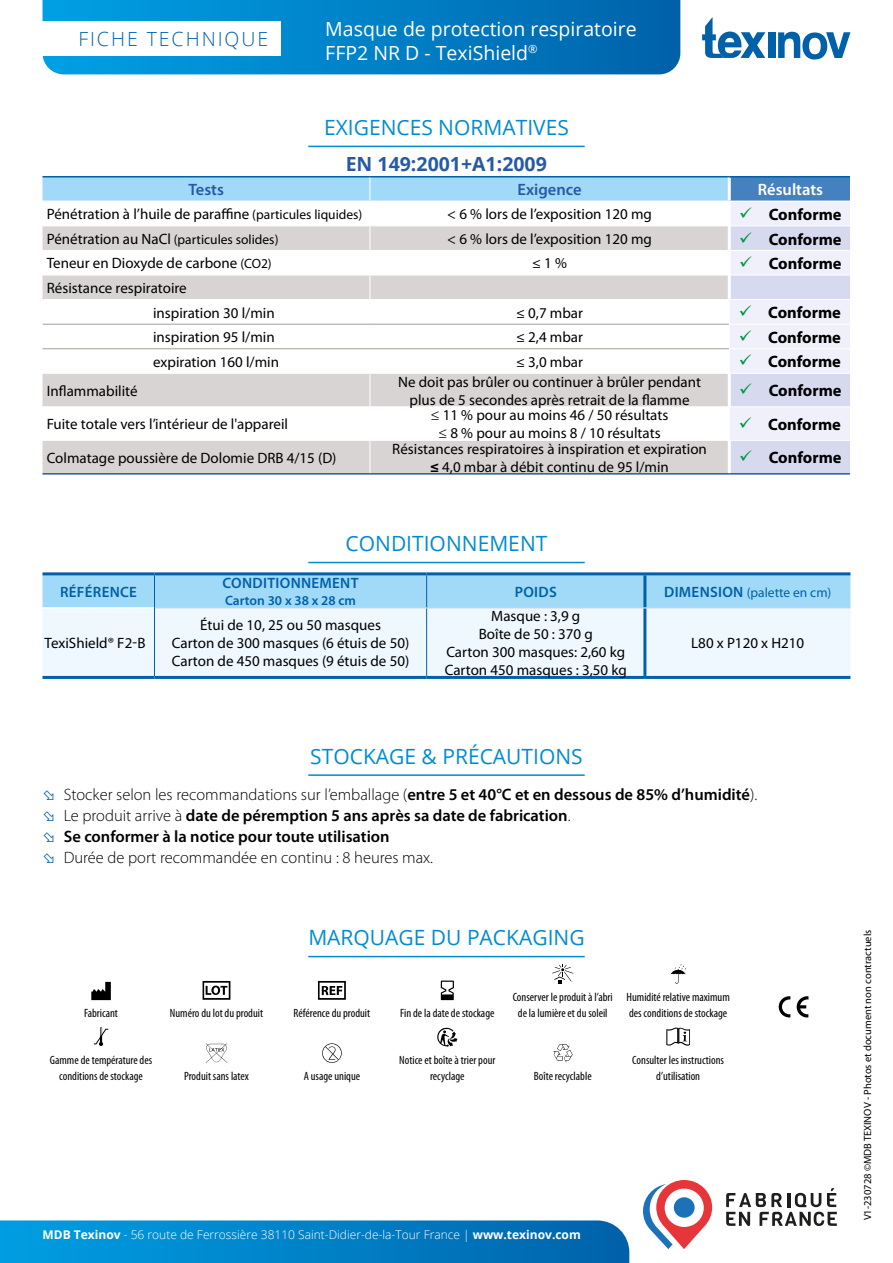
<style>
.page{position:relative;width:893px;height:1263px;background:#fff}
.page>*{position:absolute;margin:0;border:0;box-sizing:border-box;transform-origin:0 0}
.t1{font:21px "Open Sans";color:#008bd2}
.t2{font:19.5px/23.4px "Open Sans";color:#fff}
.t3{font:700 19.5px "Open Sans";color:#265aa6}
.t4{font:300 19.5px "Open Sans";letter-spacing:.1em;color:#0060a9}
.t5{font:600 16.5px/21px "Myriad Pro";color:#000}
.t6{font:700 16.5px "Myriad Pro";color:#000}
.t7{font:300 16.5px "Myriad Pro";color:#000}
.t8{font:600 16.5px "Myriad Pro";color:#265aa6}
.t9{font:600 16.5px "Myriad Pro";color:#fff}
.t10{font:15px/18px "Myriad Pro";color:#000;text-align:center}
.t11{font:600 15px "Myriad Pro";letter-spacing:.02em;color:#0060a9}
.t12{font:13.5px "Myriad Pro";color:#000}
.t13{font:13.5px "Myriad Pro";color:#0060a9}
.t14{font:600 13.5px "Myriad Pro";color:#0060a9}
.t15{font:condensed 12px/16.5px "Myriad Pro";color:#000;text-align:center}
.t16{font:300 12px "Open Sans";color:#fff}
.t17{font:10.5px "Myriad Pro";color:#000}
.s1{font-size:13.5px}
.s2{color:#009641}
.s3{font-size:15px}
.s4{font-family:"Minion Pro"}
.s5{font-weight:900}
.s6{font-weight:600;font-size:15px}
.s7{font-weight:300}
.s8{font-weight:700}
</style>
<div class="page">
<svg style="left:726px;top:1188px;width:111px;height:38px"></svg>
<svg style="left:643px;top:1180px;width:69px;height:69px"></svg>
<div style="left:674px;top:1197px;width:21px;height:21px;background:#1d71b8;border-radius:50%"></div>
<svg style="left:43px;top:0;width:637px;height:74px;background:#027ec4"></svg>
<div style="left:0;top:21px;width:281px;height:34px;background:#fff"></div>
<svg style="left:0;top:1220px;width:629px;height:43px;background:#0483c7"></svg>
<svg style="left:702px;top:17px;width:63px;height:41px"></svg>
<div style="left:768px;top:32px;width:7px;height:26px;background:#0060a8"></div>
<svg style="left:778px;top:32px;width:72px;height:28px"></svg>
<svg style="left:91px;top:982px;width:20px;height:18px"></svg>
<svg style="left:203px;top:981px;width:27px;height:19px"></svg>
<svg style="left:318px;top:981px;width:28px;height:19px"></svg>
<svg style="left:441px;top:980px;width:13px;height:20px"></svg>
<svg style="left:552px;top:964px;width:21px;height:19px"></svg>
<svg style="left:670px;top:964px;width:16px;height:20px"></svg>
<svg style="left:797px;top:996px;width:11px;height:21px"></svg>
<svg style="left:779px;top:996px;width:11px;height:21px"></svg>
<svg style="left:93px;top:1027px;width:16px;height:19px"></svg>
<svg style="left:206px;top:1043px;width:21px;height:20px"></svg>
<svg style="left:322px;top:1043px;width:20px;height:20px"></svg>
<svg style="left:437px;top:1027px;width:20px;height:20px"></svg>
<svg style="left:553px;top:1044px;width:20px;height:18px"></svg>
<svg style="left:666px;top:1027px;width:24px;height:19px"></svg>
<hr style="left:308px;top:562px;width:277px;height:1px;background:#008bcd">
<hr style="left:308px;top:774px;width:277px;height:2px;background:#008bcd">
<hr style="left:308px;top:956px;width:277px;height:1px;background:#008bcd">
<hr style="left:308px;top:146px;width:277px;height:1px;background:#008bcd">
<hr style="left:43px;top:176px;width:327px;height:1px;background:#0060a9">
<hr style="left:370px;top:176px;width:359px;height:1px;background:#0060a9">
<svg style="left:43px;top:177px;width:807px;height:296px"></svg>
<hr style="left:43px;top:201px;width:327px;height:1px;background:#fff">
<hr style="left:370px;top:201px;width:359px;height:1px;background:#fff">
<hr style="left:728px;top:177px;width:3px;height:24px;background:#fff">
<hr style="left:729px;top:176px;width:121px;height:1px;background:#0060a9">
<hr style="left:729px;top:201px;width:121px;height:1px;background:#fff">
<hr style="left:43px;top:473px;width:327px;height:2px;background:#265aa6">
<hr style="left:370px;top:473px;width:359px;height:2px;background:#265aa6">
<hr style="left:729px;top:473px;width:121px;height:2px;background:#265aa6">
<div style="left:43px;top:575px;width:807px;height:32px;background:#a1daf8"></div>
<div style="left:43px;top:608px;width:807px;height:68px;background:#eef8fe"></div>
<hr style="left:43px;top:607px;width:111px;height:2px;background:#fff">
<hr style="left:43px;top:572px;width:111px;height:3px;background:#0060a9">
<hr style="left:154px;top:572px;width:273px;height:3px;background:#0060a9">
<hr style="left:427px;top:572px;width:218px;height:3px;background:#0060a9">
<hr style="left:645px;top:572px;width:205px;height:3px;background:#0060a9">
<hr style="left:43px;top:676px;width:111px;height:3px;background:#0060a9">
<hr style="left:154px;top:676px;width:273px;height:3px;background:#0060a9">
<hr style="left:427px;top:676px;width:218px;height:3px;background:#0060a9">
<hr style="left:645px;top:676px;width:205px;height:3px;background:#0060a9">
<hr style="left:643px;top:575px;width:3px;height:32px;background:#0060a9">
<hr style="left:643px;top:608px;width:3px;height:68px;background:#0060a9">
<hr style="left:154px;top:575px;width:1px;height:33px;background:#0060a9">
<hr style="left:154px;top:608px;width:1px;height:68px;background:#0060a9">
<hr style="left:426px;top:575px;width:1px;height:32px;background:#0060a9">
<hr style="left:426px;top:608px;width:1px;height:68px;background:#0060a9">
<hr style="left:155px;top:607px;width:272px;height:1px;background:#d0d0d0">
<hr style="left:427px;top:607px;width:218px;height:1px;background:#d0d0d0">
<hr style="left:645px;top:607px;width:205px;height:1px;background:#d0d0d0">
<h2 class="t4" style="left:78px;top:25px;width:191px">FICHE TECHNIQUE</h2>
<h2 class="t2" style="left:325px;top:17px;width:313px">Masque de protection respiratoire<br>FFP2 NR D - TexiShield<sup>®</sup></h2>
<h1 class="t1" style="left:324px;top:113px;width:246px">EXIGENCES NORMATIVES</h1>
<h2 class="t3" style="left:346px;top:151px;width:203px">EN 149:2001+A1:2009</h2>
<p class="t8" style="left:188px;top:179px;width:37px">Tests</p>
<p class="t8" style="left:518px;top:179px;width:66px">Exigence</p>
<p class="t9" style="left:758px;top:179px;width:67px">Résultats</p>
<p class="t10" style="left:47px;top:205px;width:317px">Pénétration à l’huile de paraffine <span class="s1">(particules liquides)</span></p>
<p class="t10" style="left:447px;top:205px;width:206px">&lt; 6 % lors de l’exposition 120 mg</p>
<p class="t6" style="left:739px;top:204px;width:104px"><span class="s2">✓</span> Conforme</p>
<p class="t12" style="left:47px;top:231px;width:233px"><span class="s3">Pénétration au NaCl</span> (particules solides)</p>
<p class="t10" style="left:447px;top:230px;width:206px">&lt; 6 % lors de l’exposition 120 mg</p>
<p class="t6" style="left:739px;top:228px;width:104px"><span class="s2">✓</span> Conforme</p>
<p class="t10" style="left:47px;top:254px;width:227px">Teneur en Dioxyde de carbone <span class="s1">(CO2)</span></p>
<p class="t10" style="left:532px;top:254px;width:36px">≤ 1 %</p>
<p class="t6" style="left:739px;top:253px;width:104px"><span class="s2">✓</span> Conforme</p>
<p class="t10" style="left:153px;top:275px;width:123px;line-height:24.6px;text-align:left;text-indent:-106px">Résistance respiratoire<br>inspiration 30 l/min</p>
<p class="t10" style="left:516px;top:303px;width:68px">≤ 0,7 mbar</p>
<p class="t6" style="left:739px;top:302px;width:104px"><span class="s2">✓</span> Conforme</p>
<p class="t10" style="left:153px;top:328px;width:123px">inspiration 95 l/min</p>
<p class="t10" style="left:516px;top:328px;width:68px">≤ 2,4 mbar</p>
<p class="t6" style="left:739px;top:326px;width:104px"><span class="s2">✓</span> Conforme</p>
<p class="t10" style="left:153px;top:352px;width:127px">expiration 160 l/min</p>
<p class="t10" style="left:516px;top:352px;width:68px">≤ 3,0 mbar</p>
<p class="t6" style="left:739px;top:351px;width:104px"><span class="s2">✓</span> Conforme</p>
<p class="t10" style="left:47px;top:381px;width:92px">Inflammabilité</p>
<p class="t10" style="left:398px;top:372px;width:304px">Ne doit pas brûler ou continuer à brûler pendant plus de 5 secondes après retrait de la flamme</p>
<p class="t6" style="left:739px;top:380px;width:104px"><span class="s2">✓</span> Conforme</p>
<p class="t10" style="left:47px;top:415px;width:243px">Fuite totale vers l’intérieur de l'appareil</p>
<p class="t10" style="left:431px;top:406px;width:239px"><span class="s4">≤</span> 11 % pour au moins 46 / 50 résultats <span class="s4">≤</span> 8 % pour au moins 8 / 10 résultats</p>
<p class="t6" style="left:739px;top:414px;width:104px"><span class="s2">✓</span> Conforme</p>
<p class="t10" style="left:47px;top:448px;width:291px">Colmatage poussière de Dolomie DRB 4/15 (D)</p>
<p class="t10" style="left:392px;top:439px;width:316px">Résistances respiratoires à inspiration et expiration <span class="s5">≤</span> 4,0 mbar à débit continu de 95 l/min</p>
<p class="t6" style="left:739px;top:447px;width:104px"><span class="s2">✓</span> Conforme</p>
<p class="t11" style="left:60px;top:582px;width:78px">RÉFÉRENCE</p>
<p class="t10" style="left:45px;top:634px;width:103px">TexiShield® F2-B</p>
<h1 class="t1" style="left:346px;top:529px;width:203px">CONDITIONNEMENT</h1>
<p class="t11" style="left:223px;top:574px;width:138px">CONDITIONNEMENT</p>
<p class="t14" style="left:225px;top:591px;width:132px">Carton 30 x 38 x 28 cm</p>
<p class="t11" style="left:515px;top:582px;width:44px">POIDS</p>
<p class="t13" style="left:664px;top:584px;width:169px"><span class="s6">DIMENSION</span> (palette en cm)</p>
<p class="t10" style="left:172px;top:616px;width:239px">Étui de 10, 25 ou 50 masques<br>Carton de 300 masques (6 étuis de 50)<br>Carton de 450 masques (9 étuis de 50)</p>
<p class="t10" style="left:445px;top:607px;width:184px">Masque : 3,9 g<br>Boîte de 50 : 370 g<br>Carton 300 masques: 2,60 kg<br>Carton 450 masques : 3,50 kg</p>
<p class="t10" style="left:691px;top:634px;width:115px">L80 x P120 x H210</p>
<h1 class="t1" style="left:310px;top:742px;width:274px">STOCKAGE &amp; PRÉCAUTIONS</h1>
<p class="t5" style="left:64px;top:783px;width:695px"><span class="s7">Stocker selon les recommandations sur l’emballage (</span>entre 5 et 40°C et en dessous de 85% d’humidité<span class="s7">).<br>Le produit arrive à</span> date de péremption 5 ans après sa date de fabrication<span class="s7">.<br></span>Se conformer à la notice pour toute utilisation</p>
<p class="t7" style="left:64px;top:847px;width:371px">Durée de port recommandée en continu : 8 heures max.</p>
<h1 class="t1" style="left:308px;top:923px;width:278px">MARQUAGE DU PACKAGING</h1>
<p class="t15" style="left:84px;top:1005px;width:35px">Fabricant</p>
<p class="t15" style="left:170px;top:1005px;width:95px">Numéro du lot du produit</p>
<p class="t15" style="left:294px;top:1005px;width:78px">Référence du produit</p>
<p class="t15" style="left:400px;top:1005px;width:96px">Fin de la date de stockage</p>
<p class="t15" style="left:513px;top:989px;width:102px">Conserver le produit à l’abri de la lumière et du soleil</p>
<p class="t15" style="left:627px;top:989px;width:105px;text-align:left">Humidité relative maximum des conditions de stockage</p>
<p class="t15" style="left:50px;top:1051px;width:104px">Gamme de température des conditions de stockage</p>
<p class="t15" style="left:184px;top:1068px;width:66px">Produit sans latex</p>
<p class="t15" style="left:304px;top:1068px;width:58px">A usage unique</p>
<p class="t15" style="left:399px;top:1051px;width:98px">Notice et boîte à trier pour recyclage</p>
<p class="t15" style="left:534px;top:1068px;width:59px">Boîte recyclable</p>
<p class="t15" style="left:632px;top:1051px;width:93px">Consulter les instructions d’utilisation</p>
<p class="t16" style="left:43px;top:1226px;width:540px"><span class="s8">MDB Texinov</span> - 56 route de Ferrossière 38110 Saint-Didier-de-la-Tour France | <span class="s8">www.texinov.com</span></p>
<p class="t17" style="left:861px;top:1220px;width:292px;rotate:-90deg">V1-230728 ©MDB TEXINOV - Photos et document non contractuels</p>
</div>
